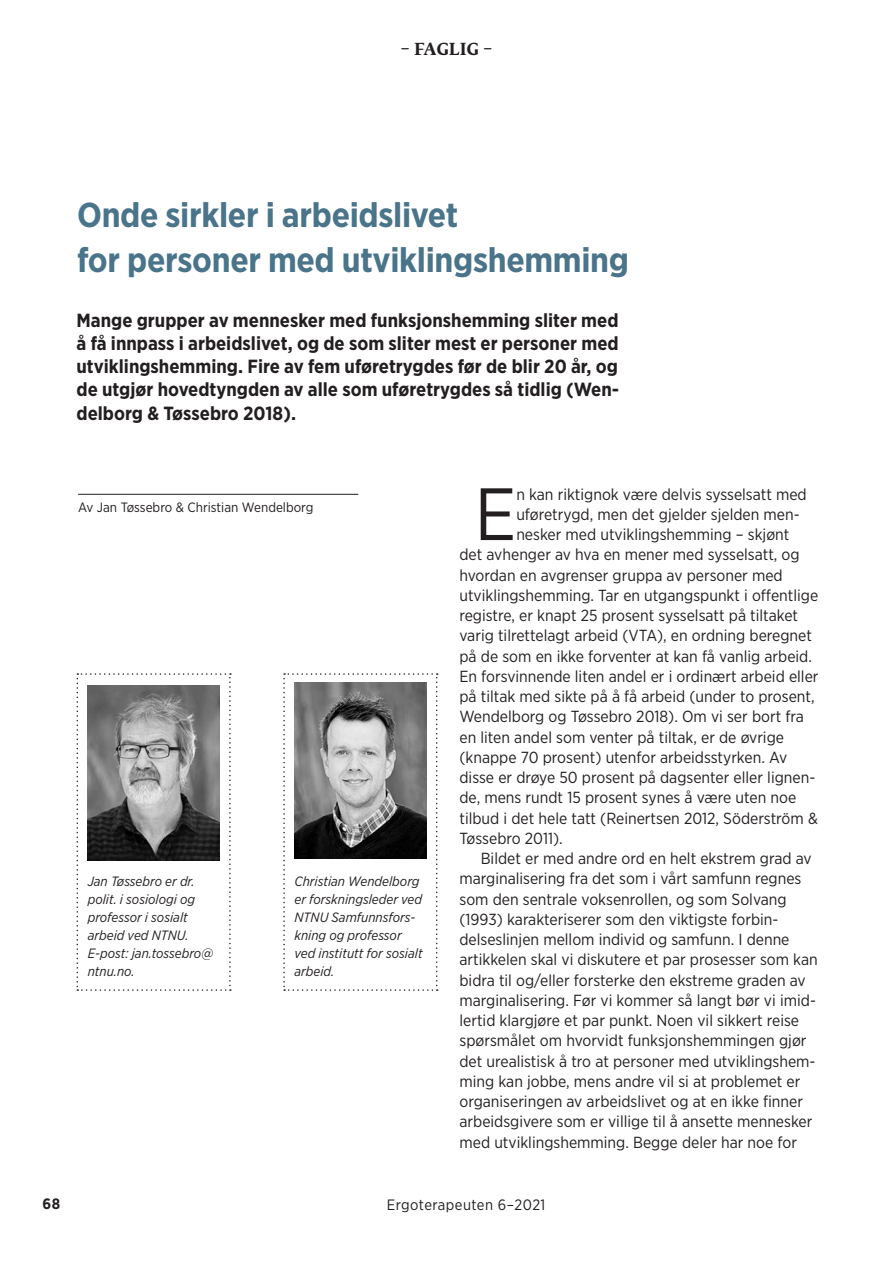
<style>
.page{position:relative;width:893px;height:1263px;background:#fff}
.page>*{position:absolute;margin:0;border:0;box-sizing:border-box;transform-origin:0 0}
.t1{font:73.95px "Gotham Narrow";color:#231f20}
.t2{font:700 34.5px/45px "Gotham Narrow";letter-spacing:-.01em;color:#49748a}
.t3{font:700 19.05px/23.2px "Gotham Narrow";color:#231f20;text-align:justify}
.t4{font:700 16.5px "Fedra Serif B Std";letter-spacing:.015em;color:#231f20}
.t5{font:16.05px "Gotham Narrow";color:#231f20}
.t6{font:15px "Gotham Narrow";letter-spacing:.03em;color:#231f20}
.t7{font:700 15px "Gotham Narrow";color:#231f20}
.t8{font:italic 13.5px/18px "Gotham Narrow";color:#231f20}
.t9{font:13.5px "Gotham Narrow";color:#231f20}
</style>
<div class="page">
<hr style="left:78px;top:494px;width:280px;height:1px;background:#231f20">
<svg style="left:77px;top:673px;width:154px;height:318px"></svg>
<svg style="left:283px;top:673px;width:155px;height:318px"></svg>
<p class="t4" style="left:400px;top:38px;width:93px">– FAGLIG –</p>
<h2 class="t2" style="left:77px;top:193px;width:553px">Onde sirkler i arbeidslivet<br>for personer med utviklingshemming</h2>
<p class="t3" style="left:77px;top:308px;width:544px">Mange grupper av mennesker med funksjonshemming sliter med å få innpass i arbeidslivet, og de som sliter mest er personer med utviklingshemming. Fire av fem uføretrygdes før de blir 20 år, og de utgjør hovedtyngden av alle som uføretrygdes så tidlig (Wen&shy;delborg &amp; Tøssebro 2018).</p>
<p class="t9" style="left:78px;top:498px;width:237px">Av Jan Tøssebro &amp; Christian Wendelborg</p>
<p class="t8" style="left:88px;top:872px;width:127px">Jan Tøssebro er dr. polit. i sosiologi og professor i sosialt arbeid ved NTNU.<br>E-post: jan.tossebro@ ntnu.no.</p>
<p class="t8" style="left:294px;top:872px;width:130px">Christian Wendelborg er forskningsleder ved<br>NTNU Samfunnsfors&shy;kning og professor ved institutt for sosialt arbeid.</p>
<h1 class="t1" style="left:474px;top:468px;width:43px">E</h1>
<p class="t5" style="left:516px;top:484px;width:292px">n kan riktignok være delvis sysselsatt med</p>
<p class="t5" style="left:516px;top:504px;width:285px">uføretrygd, men det gjelder sjelden men-</p>
<p class="t5" style="left:516px;top:524px;width:275px">nesker med utviklingshemming – skjønt</p>
<p class="t5" style="left:459px;top:545px;width:342px">det avhenger av hva en mener med sysselsatt, og</p>
<p class="t5" style="left:459px;top:565px;width:325px">hvordan en avgrenser gruppa av personer med</p>
<p class="t5" style="left:459px;top:585px;width:360px">utviklingshemming. Tar en utgangspunkt i offentlige</p>
<p class="t5" style="left:459px;top:605px;width:340px">registre, er knapt 25 prosent sysselsatt på tiltaket</p>
<p class="t5" style="left:459px;top:626px;width:354px">varig tilrettelagt arbeid (VTA), en ordning beregnet</p>
<p class="t5" style="left:459px;top:646px;width:354px">på de som en ikke forventer at kan få vanlig arbeid.</p>
<p class="t5" style="left:459px;top:666px;width:361px">En forsvinnende liten andel er i ordinært arbeid eller</p>
<p class="t5" style="left:459px;top:686px;width:357px">på tiltak med sikte på å få arbeid (under to prosent,</p>
<p class="t5" style="left:459px;top:707px;width:346px">Wendelborg og Tøssebro 2018). Om vi ser bort fra</p>
<p class="t5" style="left:459px;top:727px;width:326px">en liten andel som venter på tiltak, er de øvrige</p>
<p class="t5" style="left:459px;top:747px;width:329px">(knappe 70 prosent) utenfor arbeidsstyrken. Av</p>
<p class="t5" style="left:459px;top:767px;width:357px">disse er drøye 50 prosent på dagsenter eller lignen-</p>
<p class="t5" style="left:459px;top:788px;width:338px">de, mens rundt 15 prosent synes å være uten noe</p>
<p class="t5" style="left:459px;top:808px;width:360px">tilbud i det hele tatt (Reinertsen 2012, Söderström &amp;</p>
<p class="t5" style="left:459px;top:828px;width:105px">Tøssebro 2011).</p>
<p class="t5" style="left:481px;top:848px;width:332px">Bildet er med andre ord en helt ekstrem grad av</p>
<p class="t5" style="left:459px;top:869px;width:344px">marginalisering fra det som i vårt samfunn regnes</p>
<p class="t5" style="left:459px;top:889px;width:329px">som den sentrale voksenrollen, og som Solvang</p>
<p class="t5" style="left:459px;top:909px;width:321px">(1993) karakteriserer som den viktigste forbin-</p>
<p class="t5" style="left:459px;top:929px;width:332px">delseslinjen mellom individ og samfunn. I denne</p>
<p class="t5" style="left:459px;top:950px;width:360px">artikkelen skal vi diskutere et par prosesser som kan</p>
<p class="t5" style="left:459px;top:970px;width:348px">bidra til og/eller forsterke den ekstreme graden av</p>
<p class="t5" style="left:459px;top:990px;width:358px">marginalisering. Før vi kommer så langt bør vi imid-</p>
<p class="t5" style="left:459px;top:1010px;width:341px">lertid klargjøre et par punkt. Noen vil sikkert reise</p>
<p class="t5" style="left:459px;top:1031px;width:349px">spørsmålet om hvorvidt funksjonshemmingen gjør</p>
<p class="t5" style="left:459px;top:1051px;width:358px">det urealistisk å tro at personer med utviklingshem-</p>
<p class="t5" style="left:459px;top:1071px;width:342px">ming kan jobbe, mens andre vil si at problemet er</p>
<p class="t5" style="left:459px;top:1091px;width:345px">organiseringen av arbeidslivet og at en ikke finner</p>
<p class="t5" style="left:459px;top:1112px;width:354px">arbeidsgivere som er villige til å ansette mennesker</p>
<p class="t5" style="left:459px;top:1132px;width:339px">med utviklingshemming. Begge deler har noe for</p>
<p class="t7" style="left:43px;top:1194px;width:19px">68</p>
<p class="t6" style="left:387px;top:1196px;width:160px">Ergoterapeuten 6–2021</p>
</div>
